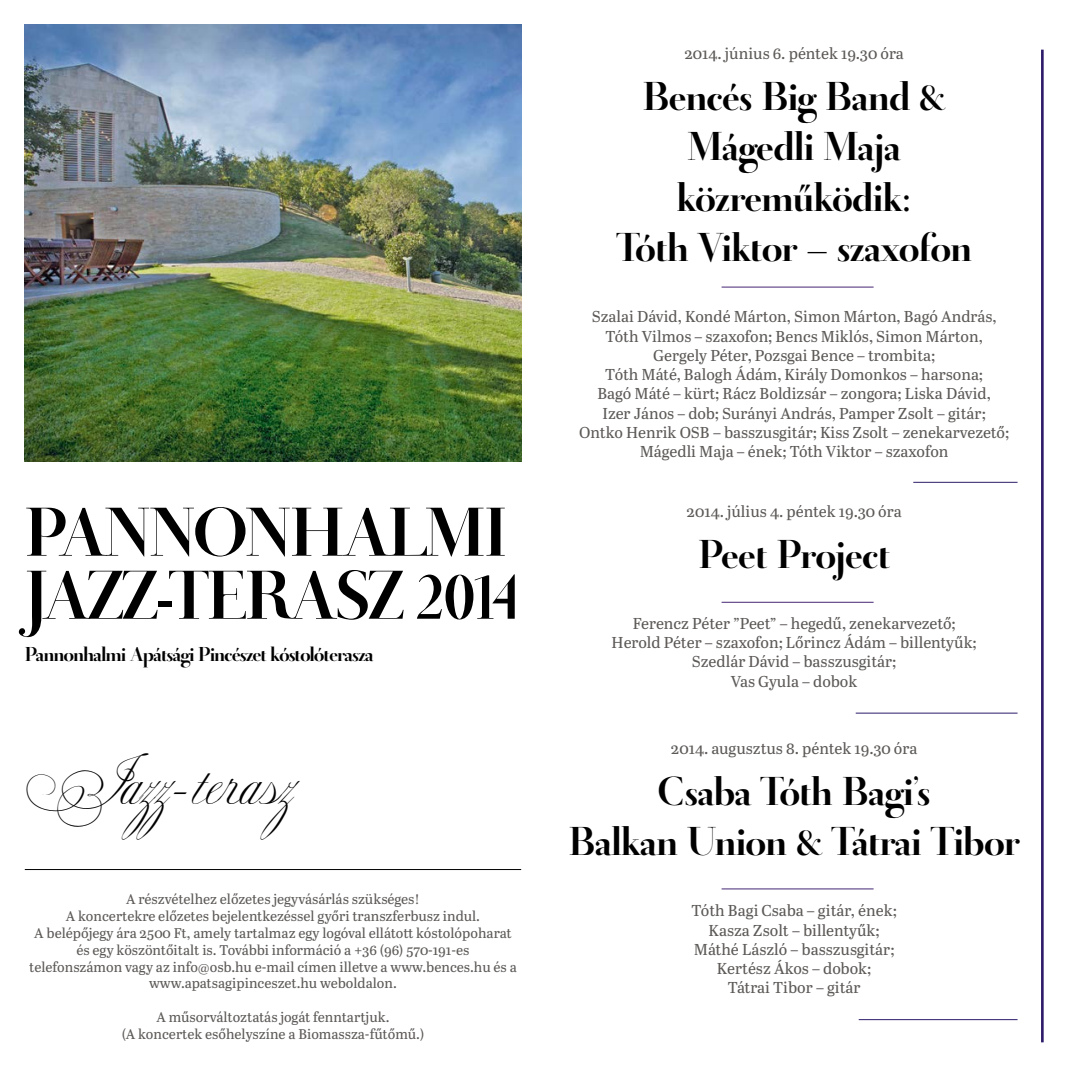
<style>
.page{position:relative;width:1092px;height:1092px;background:#fff}
.page>*{position:absolute;margin:0;border:0;box-sizing:border-box;transform-origin:0 0}
.t1{font:700 71.75px/63px "Didot Display";letter-spacing:-.02em;color:#000}
.t2{font:49px "Copper Alt Caps Expert";letter-spacing:.015em;color:#000}
.t3{font:700 42px/50.4px "Didot Display";color:#000;text-align:center}
.t4{font:700 21px "Didot Display";letter-spacing:-.02em;color:#000}
.t5{font:15.75px/19.2px "Abril Text";color:#5c5957;text-align:center}
.t6{font:14px/16.8px "Abril Text";color:#5c5957;text-align:center}
</style>
<div class="page">
<img style="left:25px;top:25px;width:496px;height:436px">
<hr style="left:25px;top:869px;width:496px;height:1px;background:#000">
<hr style="left:1040px;top:50px;width:3px;height:992px;background:#2d1b69">
<hr style="left:913px;top:482px;width:104px;height:1px;background:#2d1b69">
<hr style="left:858px;top:1019px;width:159px;height:1px;background:#2d1b69">
<hr style="left:721px;top:286px;width:152px;height:1px;background:#452574">
<hr style="left:855px;top:712px;width:162px;height:1px;background:#2d1b69">
<hr style="left:721px;top:601px;width:152px;height:1px;background:#452574">
<hr style="left:721px;top:888px;width:152px;height:1px;background:#452574">
<h1 class="t1" style="left:25px;top:499px;width:496px">PANNONHALMI<br>JAZZ-TERASZ 2014</h1>
<h3 class="t4" style="left:25px;top:639px;width:350px">Pannonhalmi Apátsági Pincészet kóstolóterasza</h3>
<h2 class="t2" style="left:25px;top:758px;width:293px">Jazz-terasz</h2>
<p class="t6" style="left:29px;top:890px;width:489px">A részvételhez előzetes jegyvásárlás szükséges!<br>A koncertekre előzetes bejelentkezéssel győri transzferbusz indul.<br>A belépőjegy ára 2500 Ft, amely tartalmaz egy logóval ellátott kóstolópoharat és egy köszöntőitalt is. További információ a +36 (96) 570-191-es telefonszámon vagy az info@osb.hu e-mail címen illetve a www.bences.hu és a www.apatsagipinceszet.hu weboldalon.</p>
<p class="t6" style="left:122px;top:1007px;width:304px">A műsorváltoztatás jogát fenntartjuk.<br>(A koncertek esőhelyszíne a Biomassza-fűtőmű.)</p>
<p class="t5" style="left:684px;top:43px;width:221px">2014. június 6. péntek 19.30 óra</p>
<h3 class="t3" style="left:616px;top:70px;width:356px">Bencés Big Band &amp;<br>Mágedli Maja közreműködik:<br>Tóth Viktor – szaxofon</h3>
<p class="t5" style="left:579px;top:306px;width:431px">Szalai Dávid, Kondé Márton, Simon Márton, Bagó András, Tóth Vilmos – szaxofon; Bencs Miklós, Simon Márton, Gergely Péter, Pozsgai Bence – trombita;<br>Tóth Máté, Balogh Ádám, Király Domonkos – harsona;<br>Bagó Máté – kürt; Rácz Boldizsár – zongora; Liska Dávid,<br>Izer János – dob; Surányi András, Pamper Zsolt – gitár; Ontko Henrik OSB – basszusgitár; Kiss Zsolt – zenekarvezető; Mágedli Maja – ének; Tóth Viktor – szaxofon</p>
<p class="t5" style="left:686px;top:501px;width:216px">2014. július 4. péntek 19.30 óra</p>
<h3 class="t3" style="left:698px;top:528px;width:193px">Peet Project</h3>
<p class="t5" style="left:611px;top:613px;width:366px">Ferencz Péter ”Peet” – hegedű, zenekarvezető; Herold Péter – szaxofon; Lőrincz Ádám – billentyűk; Szedlár Dávid – basszusgitár;<br>Vas Gyula – dobok</p>
<p class="t5" style="left:671px;top:738px;width:248px">2014. augusztus 8. péntek 19.30 óra</p>
<h3 class="t3" style="left:569px;top:765px;width:452px">Csaba Tóth Bagi’s<br>Balkan Union &amp; Tátrai Tibor</h3>
<p class="t5" style="left:691px;top:900px;width:207px">Tóth Bagi Csaba – gitár, ének;<br>Kasza Zsolt – billentyűk;<br>Máthé László – basszusgitár;<br>Kertész Ákos – dobok;<br>Tátrai Tibor – gitár</p>
</div>
